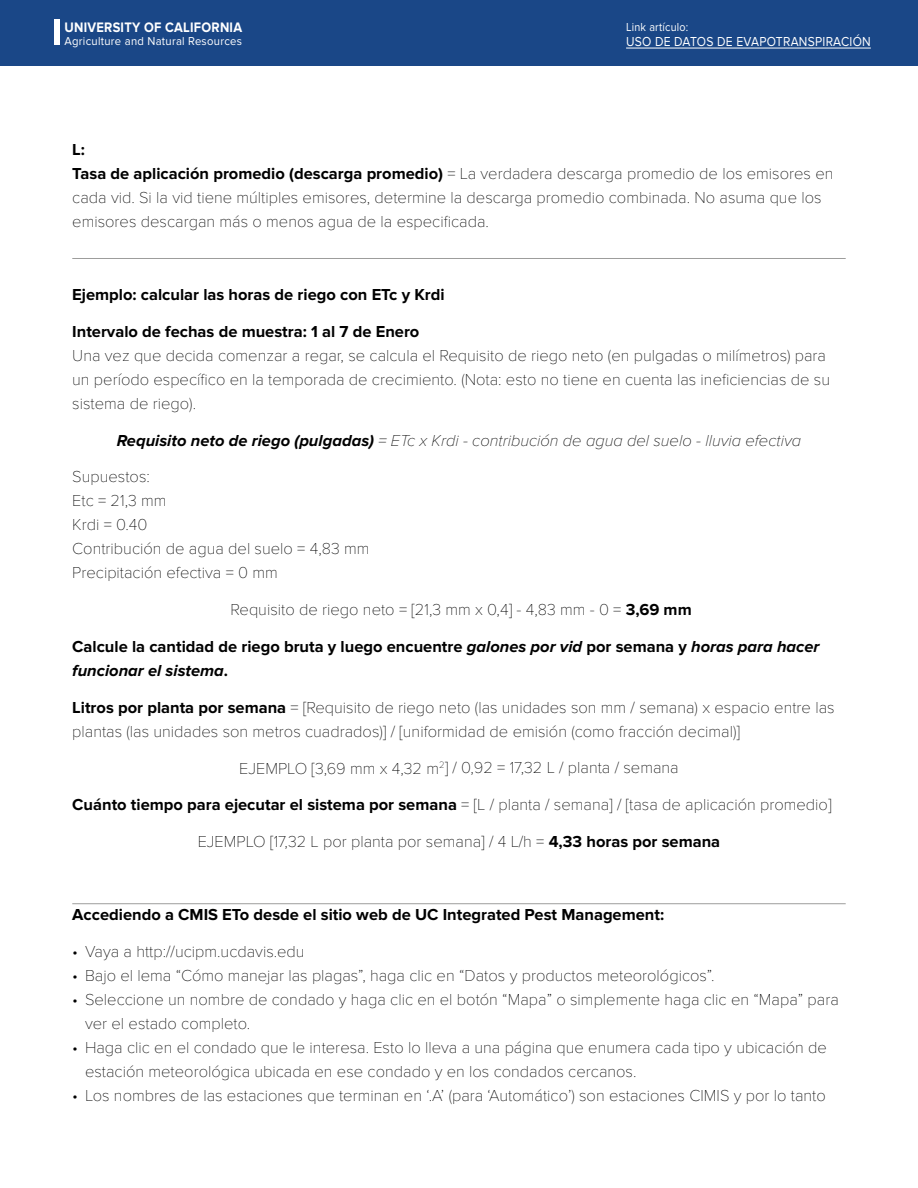
<style>
.page{position:relative;width:918px;height:1188px;background:#fff}
.page>*{position:absolute;margin:0;border:0;box-sizing:border-box;transform-origin:0 0}
.t1{font:100 16.5px/24px "Proxima Nova T";color:#000}
.t2{font:700 16.5px/24px "Proxima Nova";color:#000}
.t3{font:italic 100 16.5px "Proxima Nova";color:#000}
.t4{font:700 14.25px "Proxima Nova";letter-spacing:.02em;color:#fff;scale:.9 1}
.t5{font:13.5px "Proxima Nova";letter-spacing:.02em;color:#fff;scale:.9 1}
.t6{font:12px "Proxima Nova";letter-spacing:.02em;color:#fff;scale:.9 1}
.t7{font:11.85px "Proxima Nova";letter-spacing:.025em;color:#fff;scale:.95 1}
.s1{font-family:"Proxima Nova";font-weight:700}
.s2{font-weight:700}
.s3{font-style:italic}
</style>
<div class="page">
<div style="left:0;top:0;width:918px;height:66px;background:#1a4787"></div>
<div style="left:54px;top:20px;width:6px;height:25px;background:#fff"></div>
<hr style="left:72px;top:258px;width:774px;height:1px;background:#9d9d9c">
<hr style="left:72px;top:903px;width:774px;height:1px;background:#9d9d9c">
<hr style="left:626px;top:48px;width:245px;height:1px;background:#fff">
<p class="t4" style="left:64px;top:19px;width:199px">UNIVERSITY OF CALIFORNIA</p>
<p class="t7" style="left:64px;top:34px;width:189px">Agriculture and Natural Resources</p>
<p class="t6" style="left:626px;top:20px;width:71px">Link artículo:</p>
<p class="t5" style="left:626px;top:34px;width:273px">USO DE DATOS DE EVAPOTRANSPIRACIÓN</p>
<p class="t2" style="left:72px;top:138px;width:14px">L:</p>
<p class="t1" style="left:72px;top:161px;width:763px"><span class="s1">Tasa de aplicación promedio (descarga promedio)</span> = La verdadera descarga promedio de los emisores en cada vid. Si la vid tiene múltiples emisores, determine la descarga promedio combinada. No asuma que los emisores descargan más o menos agua de la especificada.</p>
<p class="t2" style="left:72px;top:283px;width:374px">Ejemplo: calcular las horas de riego con ETc y Krdi</p>
<p class="t2" style="left:72px;top:320px;width:349px">Intervalo de fechas de muestra: 1 al 7 de Enero</p>
<p class="t1" style="left:72px;top:344px;width:759px">Una vez que decida comenzar a regar, se calcula el Requisito de riego neto (en pulgadas o milímetros) para un período específico en la temporada de crecimiento. (Nota: esto no tiene en cuenta las ineficiencias de su sistema de riego).</p>
<p class="t3" style="left:117px;top:433px;width:686px"><span class="s2">Requisito neto de riego (pulgadas)</span> = ETc x Krdi - contribución de agua del suelo - lluvia efectiva</p>
<p class="t1" style="left:72px;top:465px;width:299px">Supuestos:<br>Etc = 21,3 mm<br>Krdi = 0.40<br>Contribución de agua del suelo = 4,83 mm<br>Precipitación efectiva = 0 mm</p>
<p class="t1" style="left:231px;top:598px;width:463px">Requisito de riego neto = [21,3 mm x 0,4] - 4,83 mm - 0 = <span class="s1">3,69 mm</span></p>
<p class="t2" style="left:72px;top:635px;width:749px">Calcule la cantidad de riego bruta y luego encuentre <span class="s3">galones por vid</span> por semana y <span class="s3">horas para hacer funcionar el sistema</span>.</p>
<p class="t1" style="left:72px;top:695px;width:764px"><span class="s1">Litros por planta por semana</span> = [Requisito de riego neto (las unidades son mm / semana) x espacio entre las plantas (las unidades son metros cuadrados)] / [uniformidad de emisión (como fracción decimal)]</p>
<p class="t1" style="left:239px;top:756px;width:441px">EJEMPLO [3,69 mm x 4,32 m<sup>2</sup>] / 0,92 = 17,32 L / planta / semana</p>
<p class="t1" style="left:72px;top:793px;width:761px"><span class="s1">Cuánto tiempo para ejecutar el sistema por semana</span> = [L / planta / semana] / [tasa de aplicación promedio]</p>
<p class="t1" style="left:198px;top:830px;width:524px">EJEMPLO [17,32 L por planta por semana] / 4 L/h = <span class="s1">4,33 horas por semana</span></p>
<p class="t2" style="left:72px;top:903px;width:593px">Accediendo a CMIS ETo desde el sitio web de UC Integrated Pest Management:</p>
<p class="t1" style="left:72px;top:940px;width:234px">• Vaya a http://ucipm.ucdavis.edu</p>
<p class="t1" style="left:72px;top:964px;width:644px">• Bajo el lema “Cómo manejar las plagas”, haga clic en “Datos y productos meteorológicos”.</p>
<p class="t1" style="left:85px;top:988px;width:755px;text-indent:-13px">• Seleccione un nombre de condado y haga clic en el botón “Mapa” o simplemente haga clic en “Mapa” para ver el estado completo.</p>
<p class="t1" style="left:85px;top:1036px;width:743px;text-indent:-13px">• Haga clic en el condado que le interesa. Esto lo lleva a una página que enumera cada tipo y ubicación de estación meteorológica ubicada en ese condado y en los condados cercanos.</p>
<p class="t1" style="left:72px;top:1084px;width:755px">• Los nombres de las estaciones que terminan en ‘.A’ (para ‘Automático’) son estaciones CIMIS y por lo tanto</p>
</div>
